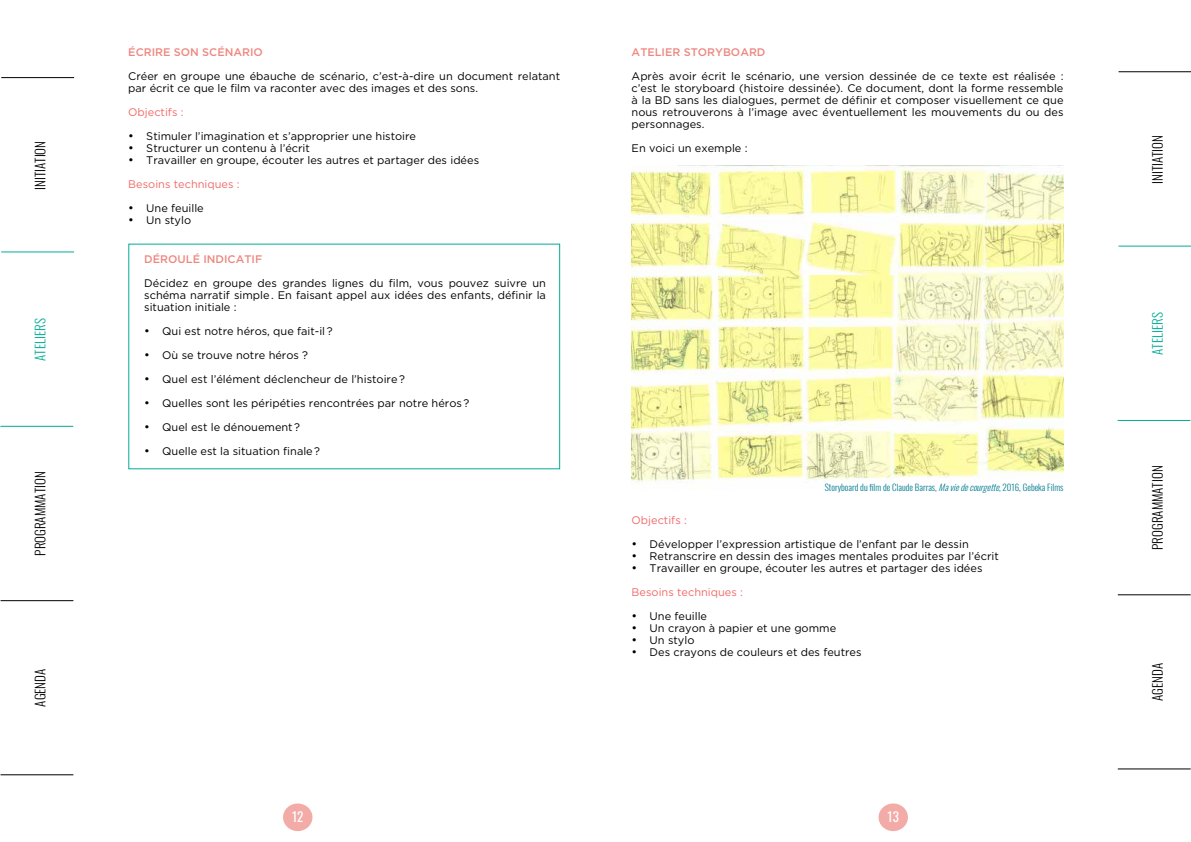
<style>
.page{position:relative;width:1191px;height:842px;background:#fff}
.page>*{position:absolute;margin:0;border:0;box-sizing:border-box;transform-origin:0 0}
.t1{font:300 13px "Oswald";color:#000}
.t2{font:300 13px "Oswald";color:#00ad94}
.t3{font:13px "Oswald";color:#fff}
.t4{font:11px/12px "Gotham";color:#000}
.t5{font:500 11px "Gotham";color:#ed8881}
.t6{font:11px "Gotham";color:#f26969}
.t7{font:300 9px "Oswald";color:#007c91}
.s1{font-size:12px}
.s2{color:#f26969}
.s3{font-style:italic}
</style>
<div class="page">
<div style="left:878px;top:803px;width:30px;height:28px;background:#f2aba7;border-radius:50%"></div>
<div style="left:283px;top:803px;width:29px;height:28px;background:#f2aba7;border-radius:50%"></div>
<hr style="left:1px;top:600px;width:72px;height:1px;background:#000">
<hr style="left:1px;top:774px;width:72px;height:1px;background:#000">
<hr style="left:0;top:426px;width:73px;height:1px;background:#00ad94">
<hr style="left:1px;top:251px;width:73px;height:1px;background:#00ad94">
<hr style="left:1px;top:77px;width:73px;height:1px;background:#000">
<hr style="left:1117px;top:594px;width:73px;height:1px;background:#000">
<hr style="left:1117px;top:768px;width:73px;height:1px;background:#000">
<hr style="left:1117px;top:420px;width:73px;height:1px;background:#00ad94">
<hr style="left:1118px;top:246px;width:73px;height:1px;background:#00ad94">
<hr style="left:1118px;top:71px;width:73px;height:1px;background:#000">
<img style="left:631px;top:165px;width:432px;height:317px">
<p class="t1" style="left:29px;top:190px;width:50px;rotate:-90deg">Initiation</p>
<p class="t2" style="left:29px;top:361px;width:44px;rotate:-90deg">ATELIERS</p>
<p class="t1" style="left:29px;top:556px;width:86px;rotate:-90deg">Programmation</p>
<p class="t1" style="left:29px;top:707px;width:38px;rotate:-90deg">Agenda</p>
<p class="t5" style="left:128px;top:45px;width:55px">Écrire son</p>
<p class="t5" style="left:202px;top:45px;width:9px">scén</p>
<p class="t5" style="left:233px;top:45px;width:29px">ario</p>
<p class="t4" style="left:128px;top:70px;width:433px">Créer en groupe une ébauche de scénario, c’est-à-dire un document relatant par écrit ce que le film va raconter avec des images et des sons.</p>
<p class="t6" style="left:128px;top:105px;width:57px">Objectifs :</p>
<p class="t4" style="left:128px;top:130px;width:289px"><span class="s1">•</span> Stimuler l’imagination et s’approprier une histoire</p>
<p class="t4" style="left:128px;top:142px;width:183px"><span class="s1">•</span> Structurer un contenu à l’écrit</p>
<p class="t4" style="left:128px;top:148px;width:352px;line-height:24px"><span class="s1">•</span> Travailler en groupe, écouter les autres et partager des idées<br><span class="s2">Besoins techniques :</span></p>
<p class="t4" style="left:128px;top:202px;width:77px"><span class="s1">•</span> Une feuille</p>
<p class="t4" style="left:128px;top:214px;width:64px"><span class="s1">•</span> Un stylo</p>
<p class="t5" style="left:144px;top:252px;width:9px">Déro</p>
<p class="t5" style="left:177px;top:252px;width:83px">ulé indicatif</p>
<p class="t4" style="left:144px;top:277px;width:403px;text-align:justify">Décidez en groupe des grandes lignes du film, vous pouvez suivre un schéma narratif simple . En faisant appel aux idées des enfants, définir la situation initiale :</p>
<p class="t4" style="left:144px;top:325px;width:190px"><span class="s1">•</span> Qui est notre héros, que fait-il ?</p>
<p class="t4" style="left:144px;top:349px;width:165px"><span class="s1">•</span> Où se trouve notre héros ?</p>
<p class="t4" style="left:144px;top:373px;width:262px"><span class="s1">•</span> Quel est l’élément déclencheur de l’histoire ?</p>
<p class="t4" style="left:144px;top:397px;width:326px"><span class="s1">•</span> Quelles sont les péripéties rencontrées par notre héros ?</p>
<p class="t4" style="left:144px;top:421px;width:157px"><span class="s1">•</span> Quel est le dénouement ?</p>
<p class="t4" style="left:144px;top:445px;width:177px"><span class="s1">•</span> Quelle est la situation finale ?</p>
<p class="t5" style="left:631px;top:45px;width:61px">atelier stor</p>
<p class="t5" style="left:715px;top:45px;width:52px">yboard</p>
<p class="t4" style="left:631px;top:70px;width:433px;text-align:justify">Après avoir écrit le scénario, une version dessinée de ce texte est réalisée : c’est le storyboard (histoire dessinée). Ce document, dont la forme ressemble à la BD sans les dialogues, permet de définir et composer visuellement ce que nous retrouverons à l’image avec éventuellement les mouvements du ou des personnages.</p>
<p class="t4" style="left:631px;top:142px;width:117px">En voici un exemple :</p>
<p class="t7" style="left:824px;top:479px;width:240px">Storyboard du film de Claude Barras, <span class="s3">Maviedecourgette</span>, 2016, Gebeka Films</p>
<p class="t6" style="left:631px;top:513px;width:57px">Objectifs :</p>
<p class="t4" style="left:631px;top:538px;width:339px"><span class="s1">•</span> Développer l’expression artistique de l’enfant par le dessin</p>
<p class="t4" style="left:631px;top:550px;width:369px"><span class="s1">•</span> Retranscrire en dessin des images mentales produites par l’écrit</p>
<p class="t4" style="left:631px;top:556px;width:352px;line-height:24px"><span class="s1">•</span> Travailler en groupe, écouter les autres et partager des idées<br><span class="s2">Besoins techniques :</span></p>
<p class="t4" style="left:631px;top:610px;width:77px"><span class="s1">•</span> Une feuille</p>
<p class="t4" style="left:631px;top:622px;width:206px"><span class="s1">•</span> Un crayon à papier et une gomme</p>
<p class="t4" style="left:631px;top:634px;width:64px"><span class="s1">•</span> Un stylo</p>
<p class="t4" style="left:631px;top:646px;width:231px"><span class="s1">•</span> Des crayons de couleurs et des feutres</p>
<p class="t3" style="left:292px;top:805px;width:13px">12</p>
<p class="t3" style="left:887px;top:805px;width:13px">13</p>
<p class="t1" style="left:1146px;top:184px;width:50px;rotate:-90deg">Initiation</p>
<p class="t2" style="left:1146px;top:355px;width:44px;rotate:-90deg">ATELIERS</p>
<p class="t1" style="left:1146px;top:550px;width:86px;rotate:-90deg">Programmation</p>
<p class="t1" style="left:1146px;top:701px;width:38px;rotate:-90deg">Agenda</p>
</div>
